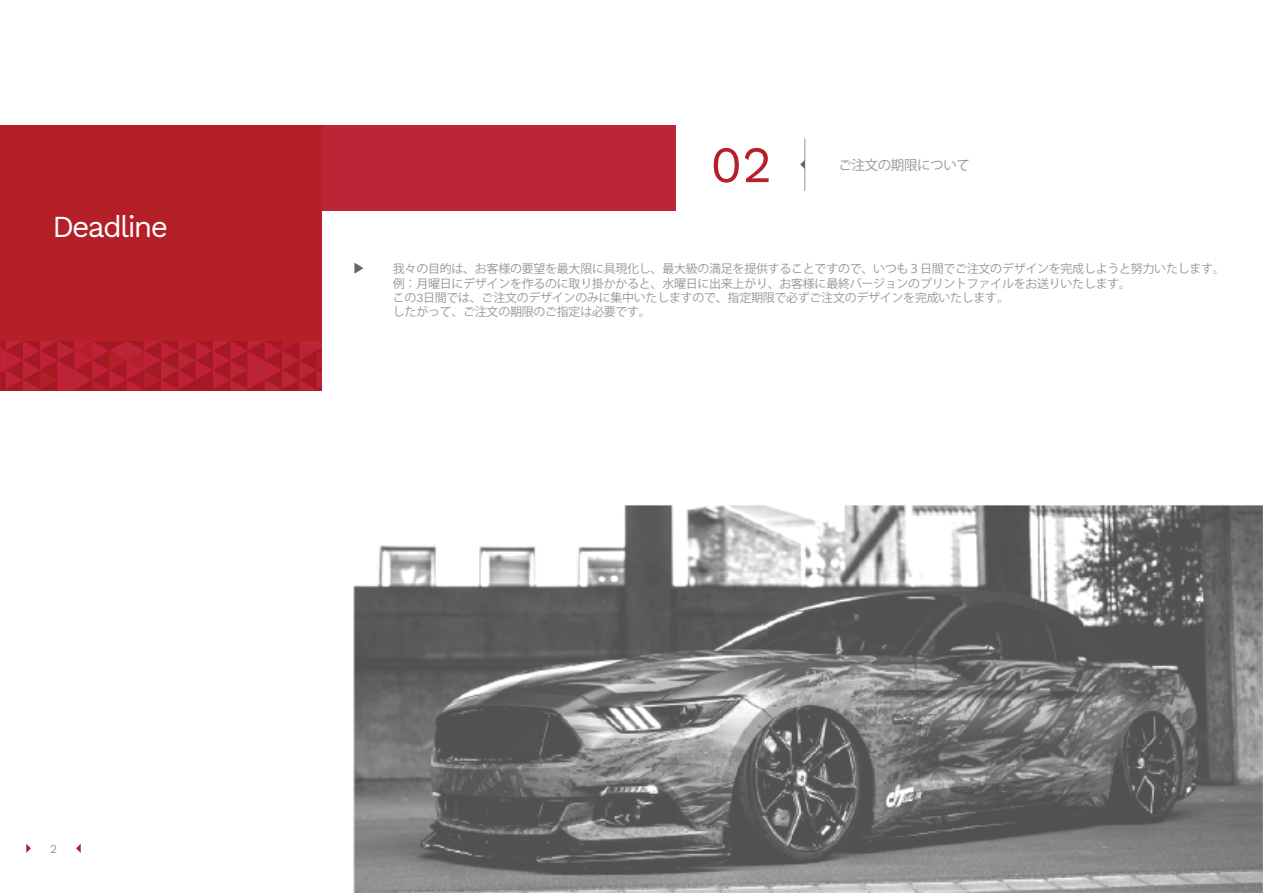
<style>
.page{position:relative;width:1263px;height:893px;background:#fff}
.page>*{position:absolute;margin:0;border:0;box-sizing:border-box;transform-origin:0 0}
.t1{font:51px "Work Sans";color:#b51f27}
.t2{font:30px "Work Sans";letter-spacing:-.055em;color:#fff}
.t3{font:13.5px "Koz Go Pr 6 N";letter-spacing:-.03em;color:#939597}
.t4{font:12px/14.4px "Koz Go Pr 6 N";letter-spacing:-.025em;color:#939597}
.t5{font:12px "Work Sans";color:#939597}
.s1{font-family:"Work Sans"}
</style>
<div class="page">
<div style="left:322px;top:125px;width:354px;height:85px;background:#ba2635"></div>
<svg style="left:1px;top:340px;width:321px;height:50px;background:#b21d2d"></svg>
<div style="left:1px;top:125px;width:321px;height:215px;background:#b51f27"></div>
<svg style="left:355px;top:263px;width:8px;height:10px"></svg>
<hr style="left:804px;top:138px;width:1px;height:53px;background:#939597">
<svg style="left:800px;top:160px;width:5px;height:8px"></svg>
<img style="left:353px;top:505px;width:910px;height:388px">
<svg style="left:76px;top:844px;width:5px;height:9px"></svg>
<svg style="left:26px;top:844px;width:5px;height:9px"></svg>
<h2 class="t2" style="left:52px;top:204px;width:117px">Deadline</h2>
<p class="t5" style="left:50px;top:839px;width:8px">2</p>
<h1 class="t1" style="left:710px;top:126px;width:63px">02</h1>
<p class="t3" style="left:838px;top:157px;width:133px">ご注文の期限について</p>
<p class="t4" style="left:393px;top:262px;width:833px">我々の目的は、お客様の要望を最大限に具現化し、最大級の満足を提供することですので、いつも３日間でご注文のデザインを完成しようと努力いたします。例：月曜日にデザインを作るのに取り掛かかると、水曜日に出来上がり、お客様に最終バージョンのプリントファイルをお送りいたします。<br>この<span class="s1">3</span>日間では、ご注文のデザインのみに集中いたしますので、指定期限で必ずご注文のデザインを完成いたします。<br>したがって、ご注文の期限のご指定は必要です。</p>
</div>
